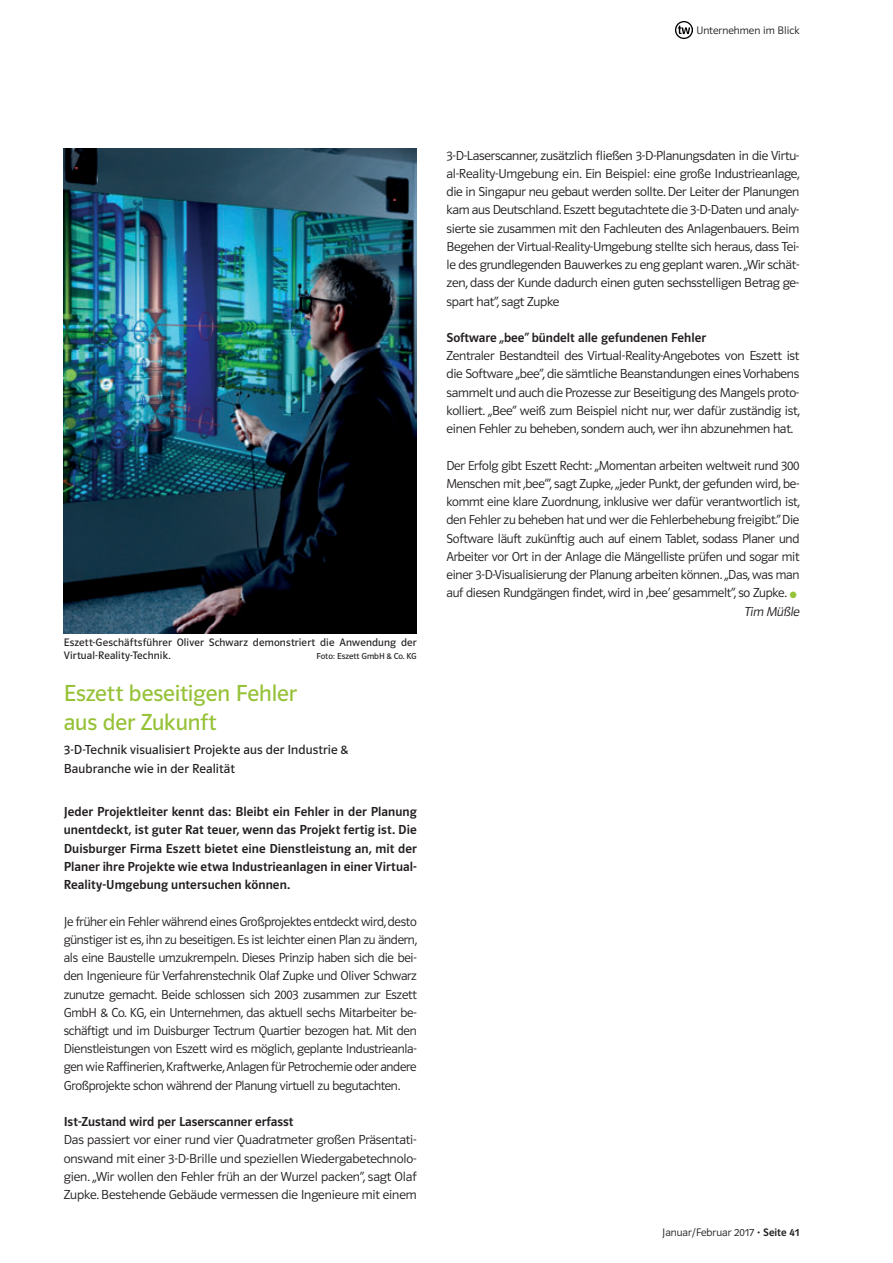
<style>
.page{position:relative;width:893px;height:1263px;background:#fff}
.page>*{position:absolute;margin:0;border:0;box-sizing:border-box;transform-origin:0 0}
.t1{font:24px/28.8px "Polo 11 K Buch";letter-spacing:-.005em;color:#96c238}
.t2{font:13.5px/18.3px "Polo 11 K Leicht";letter-spacing:-.02em;color:#231f20;text-align:justify}
.t3{font:13.5px/18.3px "Polo 22 K Krftg";color:#231f20;text-align:justify}
.t4{font:13.5px/19.5px "Polo 11 K Buch";letter-spacing:.005em;color:#231f20}
.t5{font:11.25px/13.5px "Polo 11 K Buch";letter-spacing:.015em;color:#231f20}
.t6{font:11.25px "Polo 11 K Leicht";color:#231f20}
.t7{font:9px "Polo 11 K Buch";color:#231f20}
.s1{color:#96c238}
.s2{font-style:italic}
.s3{font-family:"Polo 22 K Krftg"}
</style>
<div class="page">
<img style="left:676px;top:22px;width:17px;height:17px">
<img style="left:64px;top:149px;width:353px;height:485px">
<p class="t6" style="left:696px;top:26px;width:104px">Unternehmen im Blick</p>
<p class="t5" style="left:64px;top:636px;width:354px">Eszett-Geschäftsführer Oliver Schwarz demonstriert die Anwendung der<br>Virtual-Reality-Technik.</p>
<p class="t7" style="left:316px;top:653px;width:102px">Foto: Eszett GmbH &amp; Co. KG</p>
<h1 class="t1" style="left:64px;top:681px;width:235px">Eszett beseitigen Fehler aus der Zukunft</h1>
<p class="t4" style="left:64px;top:741px;width:286px">3-D-Technik visualisiert Projekte aus der Industrie &amp;<br>Baubranche wie in der Realität</p>
<p class="t3" style="left:64px;top:804px;width:354px">Jeder Projektleiter kennt das: Bleibt ein Fehler in der Planung unentdeckt, ist guter Rat teuer, wenn das Projekt fertig ist. Die Duisburger Firma Eszett bietet eine Dienstleistung an, mit der Planer ihre Projekte wie etwa Industrieanlagen in einer Virtual-Reality-Umgebung untersuchen können.</p>
<p class="t2" style="left:64px;top:913px;width:355px">Je früher ein Fehler während eines Großprojektes entdeckt wird, desto günstiger ist es, ihn zu beseitigen. Es ist leichter einen Plan zu ändern, als eine Baustelle umzukrempeln. Dieses Prinzip haben sich die bei&shy;den Ingenieure für Verfahrenstechnik Olaf Zupke und Oliver Schwarz zunutze gemacht. Beide schlossen sich 2003 zusammen zur Eszett GmbH &amp; Co. KG, ein Unternehmen, das aktuell sechs Mitarbeiter be&shy;schäftigt und im Duisburger Tectrum Quartier bezogen hat. Mit den Dienstleistungen von Eszett wird es möglich, geplante Industrieanla&shy;gen wie Raffinerien, Kraftwerke,Anlagen für Petrochemie oder andere Großprojekte schon während der Planung virtuell zu begutachten.</p>
<p class="t3" style="left:64px;top:1114px;width:231px">Ist-Zustand wird per Laserscanner erfasst</p>
<p class="t2" style="left:64px;top:1132px;width:354px">Das passiert vor einer rund vier Quadratmeter großen Präsentati&shy;onswand mit einer 3-D-Brille und speziellen Wiedergabetechnolo&shy;gien. „Wir wollen den Fehler früh an der Wurzel packen”, sagt Olaf Zupke. Bestehende Gebäude vermessen die Ingenieure mit einem</p>
<p class="t2" style="left:446px;top:147px;width:355px">3-D-Laserscanner, zusätzlich fließen 3-D-Planungsdaten in die Virtu&shy;al-Reality-Umgebung ein. Ein Beispiel: eine große Industrieanlage, die in Singapur neu gebaut werden sollte. Der Leiter der Planungen kam aus Deutschland. Eszett begutachtete die 3-D-Daten und analy&shy;sierte sie zusammen mit den Fachleuten des Anlagenbauers. Beim Begehen der Virtual-Reality-Umgebung stellte sich heraus, dass Tei&shy;le des grundlegenden Bauwerkes zu eng geplant waren. „Wir schät&shy;zen, dass der Kunde dadurch einen guten sechsstelligen Betrag ge&shy;spart hat”, sagt Zupke</p>
<p class="t3" style="left:446px;top:330px;width:261px">Software „bee” bündelt alle gefundenen Fehler</p>
<p class="t2" style="left:446px;top:348px;width:355px">Zentraler Bestandteil des Virtual-Reality-Angebotes von Eszett ist die Software „bee“, die sämtliche Beanstandungen eines Vorhabens sammelt und auch die Prozesse zur Beseitigung des Mangels proto&shy;kolliert. „Bee“ weiß zum Beispiel nicht nur, wer dafür zuständig ist, einen Fehler zu beheben, sondern auch, wer ihn abzunehmen hat.</p>
<p class="t2" style="left:446px;top:457px;width:356px;text-align:right">Der Erfolg gibt Eszett Recht: „Momentan arbeiten weltweit rund 300<br>Menschen mit ‚bee’“, sagt Zupke, „jeder Punkt, der gefunden wird, be&shy;kommt eine klare Zuordnung, inklusive wer dafür verantwortlich ist, den Fehler zu beheben hat und wer die Fehlerbehebung freigibt.” Die Software läuft zukünftig auch auf einem Tablet, sodass Planer und Arbeiter vor Ort in der Anlage die Mängelliste prüfen und sogar mit einer 3-D-Visualisierung der Planung arbeiten können. „Das, was man auf diesen Rundgängen findet, wird in ,bee’ gesammelt”, so Zupke. <span class="s1">● </span><span class="s2">Tim Müßle</span></p>
<p class="t6" style="left:662px;top:1228px;width:139px">Januar/Februar 2017 • <span class="s3">Seite 41</span></p>
</div>
